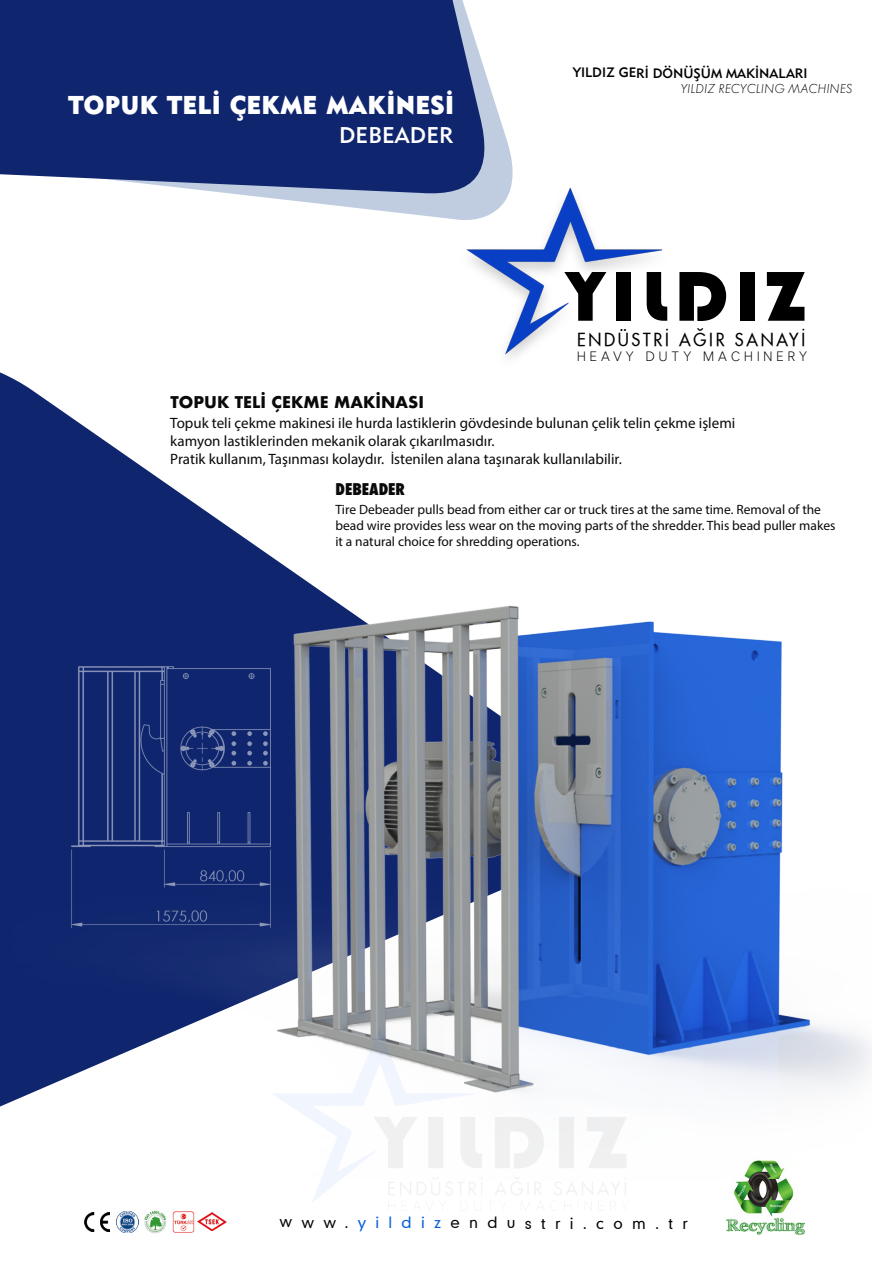
<style>
.page{position:relative;width:893px;height:1263px;background:#fff}
.page>*{position:absolute;margin:0;border:0;box-sizing:border-box;transform-origin:0 0}
.t1{font:73.05px "Blippo DOT Stencil";letter-spacing:.1em;color:#000}
.t2{font:700 25.5px "Nivea";letter-spacing:.01em;color:#fff}
.t3{font:22.5px "Nivea";letter-spacing:.01em;color:#fff}
.t4{font:17.4px "Futura Extended";letter-spacing:.165em;color:#000;scale:.95 1}
.t5{font:700 15.75px "Futura";color:#0a0a0a}
.t6{font:800 condensed 15.75px "Futura";color:#0a0a0a}
.t7{font:15px/18px "Myriad Pro";color:#0a0a0a}
.t8{font:15px "Geometric 706 BT Medium B";letter-spacing:.615em;color:#000}
.t9{font:100 13.8px "Larke Neue";letter-spacing:.305em;color:#000;scale:.95 1}
.t10{font:13.5px/16.2px "Myriad Pro";color:#0a0a0a}
.t11{font:13.5px/15.3px "Nivea";color:#000}
.s1{font-family:"Futura TOT Ligh Obli"}
.s2{color:#035cdd}
.s3{color:#060606}
</style>
<div class="page">
<svg style="left:0;top:372px;width:511px;height:734px"></svg>
<svg style="left:262px;top:100px;width:251px;height:119px;fill:#c0cde1"></svg>
<svg style="left:0;top:0;width:494px;height:197px;background:#24387a"></svg>
<img style="left:117px;top:1212px;width:22px;height:20px">
<img style="left:84px;top:1212px;width:25px;height:19px">
<img style="left:144px;top:1210px;width:23px;height:24px">
<img style="left:198px;top:1213px;width:29px;height:17px">
<img style="left:173px;top:1212px;width:21px;height:20px">
<img style="left:726px;top:1184px;width:79px;height:51px">
<img style="left:13px;top:606px;width:859px;height:578px">
<img style="left:454px;top:182px;width:208px;height:192px">
<img style="left:270px;top:1028px;width:358px;height:182px">
<p class="t2" style="left:68px;top:87px;width:387px">TOPUK TELİ ÇEKME MAKİNESİ</p>
<p class="t3" style="left:339px;top:121px;width:116px">DEBEADER</p>
<p class="t5" style="left:171px;top:391px;width:255px">TOPUK TELİ ÇEKME MAKİNASI</p>
<p class="t11" style="left:680px;top:65px;width:174px;text-indent:-108px">YILDIZ GERİ DÖNÜŞÜM MAKİNALARI<br><span class="s1">YILDIZ RECYCLING MACHINES</span></p>
<p class="t1" style="left:567px;top:254px;width:239px">YILDIZ</p>
<p class="t4" style="left:577px;top:328px;width:242px">ENDÜSTRİ AĞIR SANAYİ</p>
<p class="t9" style="left:577px;top:348px;width:243px">HEAVY DUTY MACHINERY</p>
<p class="t7" style="left:170px;top:414px;width:567px">Topuk teli çekme makinesi ile hurda lastiklerin gövdesinde bulunan çelik telin çekme işlemi kamyon lastiklerinden mekanik olarak çıkarılmasıdır.<br>Pratik kullanım, Taşınması kolaydır. İstenilen alana taşınarak kullanılabilir.</p>
<p class="t10" style="left:335px;top:501px;width:502px">Tire Debeader pulls bead from either car or truck tires at the same time. Removal of the bead wire provides less wear on the moving parts of the shredder. This bead puller makes it a natural choice for shredding operations.</p>
<p class="t6" style="left:336px;top:478px;width:71px">DEBEADER</p>
<p class="t8" style="left:280px;top:1213px;width:410px">www.<span class="s2">yildiz</span><span class="s3">endustri</span>.com.tr</p>
</div>
